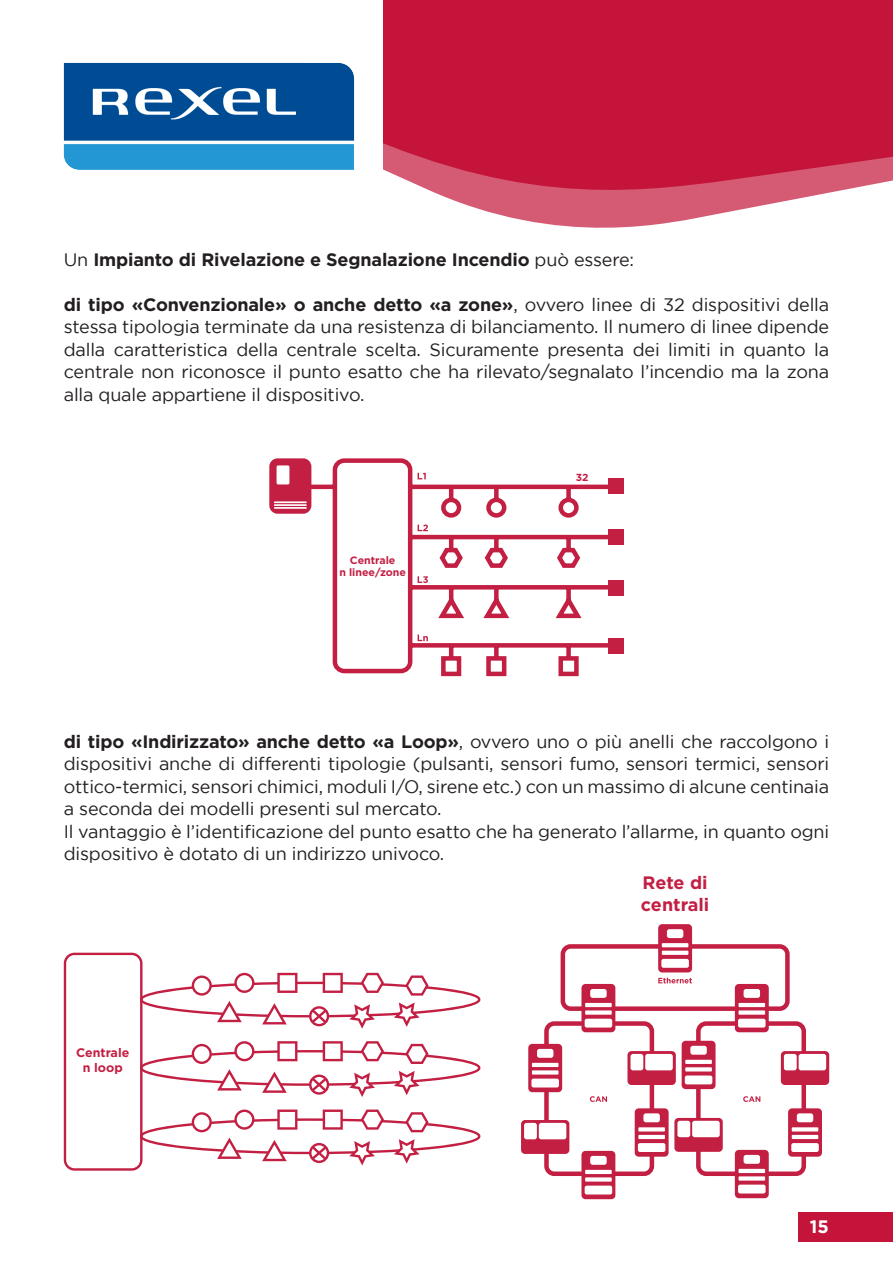
<style>
.page{position:relative;width:893px;height:1263px;background:#fff}
.page>*{position:absolute;margin:0;border:0;box-sizing:border-box;transform-origin:0 0}
.t1{font:18px/22.5px "Gotham";letter-spacing:-.01em;color:#231f20;text-align:justify}
.t2{font:700 18px "Gotham";letter-spacing:-.01em;color:#231f20}
.t3{font:700 18px "Gotham";color:#c31f43}
.t4{font:700 18px "Gotham";color:#fff}
.t5{font:700 12.45px "Gotham";color:#c31f43}
.t6{font:700 10.65px "Gotham";color:#c31f43}
.t7{font:700 10.2px "Gotham";color:#c31f43}
.s1{font-weight:400}
.s2{font-weight:700}
</style>
<div class="page">
<svg style="left:486px;top:211px;width:247px;height:17px;fill:#d55a74"></svg>
<svg style="left:383px;top:0;width:510px;height:211px;background:#c82648"></svg>
<img style="left:63px;top:62px;width:292px;height:108px">
<div style="left:799px;top:1212px;width:94px;height:30px;background:#c41439"></div>
<svg style="left:314px;top:458px;width:298px;height:219px"></svg>
<div style="left:608px;top:638px;width:16px;height:16px;background:#c31f43"></div>
<div style="left:608px;top:580px;width:16px;height:15px;background:#c31f43"></div>
<div style="left:608px;top:529px;width:16px;height:16px;background:#c31f43"></div>
<div style="left:608px;top:478px;width:16px;height:16px;background:#c31f43"></div>
<svg style="left:418px;top:473px;width:8px;height:6px"></svg>
<svg style="left:418px;top:524px;width:10px;height:7px"></svg>
<svg style="left:418px;top:576px;width:10px;height:7px"></svg>
<svg style="left:418px;top:634px;width:10px;height:7px"></svg>
<svg style="left:269px;top:458px;width:45px;height:56px"></svg>
<hr style="left:274px;top:501px;width:33px;height:2px;background:#fff">
<hr style="left:274px;top:504px;width:33px;height:2px;background:#fff">
<hr style="left:274px;top:507px;width:33px;height:2px;background:#fff">
<svg style="left:542px;top:942px;width:264px;height:236px"></svg>
<div style="left:658px;top:924px;width:34px;height:48px;background:#c31f43;border-radius:4px"></div>
<div style="left:667px;top:929px;width:16px;height:9px;background:#fff;border-radius:2px"></div>
<div style="left:661px;top:959px;width:28px;height:9px;background:#fff;border-radius:2px"></div>
<svg style="left:662px;top:951px;width:26px;height:4px"></svg>
<svg style="left:662px;top:943px;width:26px;height:4px"></svg>
<div style="left:581px;top:984px;width:34px;height:48px;background:#c31f43;border-radius:4px"></div>
<div style="left:590px;top:989px;width:17px;height:9px;background:#fff;border-radius:2px"></div>
<div style="left:585px;top:1019px;width:27px;height:8px;background:#fff;border-radius:2px"></div>
<div style="left:585px;top:1010px;width:27px;height:5px;background:#fff"></div>
<hr style="left:585px;top:1003px;width:27px;height:4px;background:#fff">
<div style="left:581px;top:1151px;width:34px;height:48px;background:#c31f43;border-radius:4px"></div>
<div style="left:590px;top:1156px;width:17px;height:9px;background:#fff;border-radius:2px"></div>
<div style="left:585px;top:1185px;width:27px;height:9px;background:#fff;border-radius:2px"></div>
<svg style="left:585px;top:1177px;width:27px;height:4px"></svg>
<hr style="left:585px;top:1170px;width:27px;height:4px;background:#fff">
<div style="left:528px;top:1044px;width:34px;height:48px;background:#c31f43;border-radius:4px"></div>
<div style="left:537px;top:1049px;width:16px;height:9px;background:#fff;border-radius:2px"></div>
<div style="left:531px;top:1078px;width:28px;height:9px;background:#fff;border-radius:2px"></div>
<svg style="left:532px;top:1070px;width:26px;height:4px"></svg>
<hr style="left:532px;top:1063px;width:26px;height:4px;background:#fff">
<div style="left:521px;top:1120px;width:48px;height:34px;background:#c31f43;border-radius:4px"></div>
<div style="left:635px;top:1108px;width:34px;height:49px;background:#c31f43;border-radius:4px"></div>
<div style="left:643px;top:1113px;width:17px;height:9px;background:#fff;border-radius:2px"></div>
<div style="left:638px;top:1143px;width:27px;height:9px;background:#fff;border-radius:2px"></div>
<hr style="left:638px;top:1135px;width:27px;height:4px;background:#fff">
<svg style="left:638px;top:1127px;width:27px;height:4px"></svg>
<div style="left:682px;top:1041px;width:33px;height:48px;background:#c31f43;border-radius:4px"></div>
<div style="left:690px;top:1046px;width:17px;height:9px;background:#fff;border-radius:2px"></div>
<div style="left:685px;top:1075px;width:27px;height:9px;background:#fff;border-radius:2px"></div>
<svg style="left:685px;top:1067px;width:27px;height:4px"></svg>
<hr style="left:685px;top:1060px;width:27px;height:4px;background:#fff">
<div style="left:788px;top:1108px;width:34px;height:49px;background:#c31f43;border-radius:4px"></div>
<div style="left:797px;top:1113px;width:16px;height:9px;background:#fff;border-radius:2px"></div>
<div style="left:791px;top:1143px;width:28px;height:9px;background:#fff;border-radius:2px"></div>
<hr style="left:792px;top:1135px;width:26px;height:4px;background:#fff">
<svg style="left:792px;top:1127px;width:26px;height:4px"></svg>
<div style="left:735px;top:984px;width:34px;height:48px;background:#c31f43;border-radius:4px"></div>
<div style="left:744px;top:989px;width:16px;height:9px;background:#fff;border-radius:2px"></div>
<div style="left:738px;top:1019px;width:28px;height:8px;background:#fff;border-radius:2px"></div>
<div style="left:738px;top:1010px;width:27px;height:5px;background:#fff"></div>
<hr style="left:738px;top:1003px;width:27px;height:4px;background:#fff">
<div style="left:735px;top:1150px;width:34px;height:48px;background:#c31f43;border-radius:4px"></div>
<div style="left:744px;top:1155px;width:16px;height:9px;background:#fff;border-radius:2px"></div>
<div style="left:738px;top:1184px;width:28px;height:9px;background:#fff;border-radius:2px"></div>
<svg style="left:738px;top:1176px;width:27px;height:4px"></svg>
<hr style="left:738px;top:1169px;width:27px;height:4px;background:#fff">
<div style="left:524px;top:1123px;width:13px;height:16px;background:#fff;border-radius:2px"></div>
<div style="left:539px;top:1123px;width:27px;height:16px;background:#fff;border-radius:2px"></div>
<div style="left:627px;top:1051px;width:49px;height:34px;background:#c31f43;border-radius:4px"></div>
<div style="left:630px;top:1054px;width:13px;height:16px;background:#fff;border-radius:2px"></div>
<div style="left:645px;top:1054px;width:28px;height:16px;background:#fff;border-radius:2px"></div>
<div style="left:781px;top:1051px;width:48px;height:34px;background:#c31f43;border-radius:4px"></div>
<div style="left:784px;top:1054px;width:13px;height:16px;background:#fff;border-radius:2px"></div>
<div style="left:799px;top:1054px;width:27px;height:16px;background:#fff;border-radius:2px"></div>
<div style="left:674px;top:1118px;width:49px;height:34px;background:#c31f43;border-radius:4px"></div>
<div style="left:677px;top:1121px;width:13px;height:16px;background:#fff;border-radius:2px"></div>
<div style="left:692px;top:1121px;width:28px;height:16px;background:#fff;border-radius:2px"></div>
<svg style="left:658px;top:977px;width:34px;height:6px"></svg>
<svg style="left:590px;top:1096px;width:17px;height:6px"></svg>
<svg style="left:743px;top:1096px;width:17px;height:6px"></svg>
<svg style="left:64px;top:953px;width:416px;height:218px"></svg>
<p class="t2" style="left:64px;top:249px;width:572px"><span class="s1">Un</span> Impianto di Rivelazione e Segnalazione Incendio <span class="s1">può essere:</span></p>
<p class="t1" style="left:64px;top:293px;width:767px"><span class="s2">di tipo «Convenzionale» o anche detto «a zone»</span>, ovvero linee di 32 dispositivi della stessa tipologia terminate da una resistenza di bilanciamento. Il numero di linee dipende dalla caratteristica della centrale scelta. Sicuramente presenta dei limiti in quanto la centrale non riconosce il punto esatto che ha rilevato/segnalato l’incendio ma la zona alla quale appartiene il dispositivo.</p>
<p class="t6" style="left:350px;top:554px;width:47px">Centrale</p>
<p class="t6" style="left:339px;top:566px;width:68px">n linee/zone</p>
<p class="t7" style="left:576px;top:471px;width:14px">32</p>
<p class="t1" style="left:64px;top:730px;width:767px"><span class="s2">di tipo «Indirizzato» anche detto «a Loop»</span>, ovvero uno o più anelli che raccolgono i dispositivi anche di differenti tipologie (pulsanti, sensori fumo, sensori termici, sensori ottico-termici, sensori chimici, moduli I/O, sirene etc.) con un massimo di alcune centinaia a seconda dei modelli presenti sul mercato.</p>
<p class="t1" style="left:64px;top:820px;width:767px">Il vantaggio è l’identificazione del punto esatto che ha generato l’allarme, in quanto ogni dispositivo è dotato di un indirizzo univoco.</p>
<p class="t5" style="left:76px;top:1046px;width:55px">Centrale</p>
<p class="t5" style="left:83px;top:1061px;width:42px">n loop</p>
<p class="t3" style="left:643px;top:872px;width:67px">Rete di</p>
<p class="t3" style="left:641px;top:894px;width:70px">centrali</p>
<p class="t4" style="left:810px;top:1216px;width:20px">15</p>
</div>
